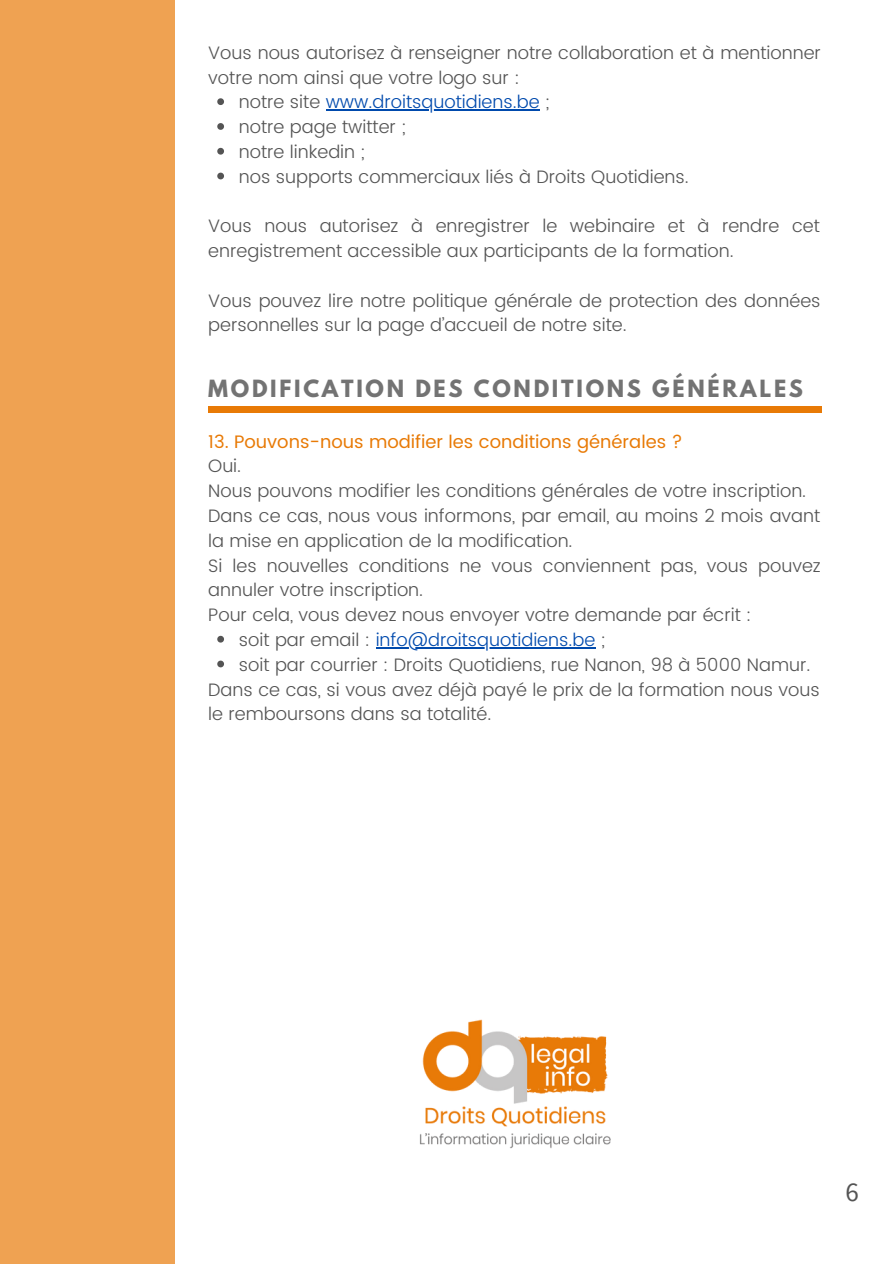
<style>
.page{position:relative;width:894px;height:1264px;background:#fff}
.page>*{position:absolute;margin:0;border:0;box-sizing:border-box;transform-origin:0 0}
.t1{font:27px "Source Sans Pro";color:#545454}
.t2{font:700 21px "League Spartan";letter-spacing:.13em;color:#737373}
.t3{font:300 18px/24.8px "Poppins";color:#545454}
.t4{font:300 18px "Poppins";color:#004aad}
.t5{font:18px "Poppins";color:#e87a06}
.s1{color:#545454}
</style>
<div class="page">
<div style="left:0;top:0;width:175px;height:1263px;background:#efa252"></div>
<div style="left:208px;top:406px;width:613px;height:7px;background:#e87a06"></div>
<svg style="left:217px;top:636px;width:7px;height:6px"></svg>
<hr style="left:375px;top:647px;width:220px;height:1px;background:#004aad">
<svg style="left:217px;top:660px;width:7px;height:7px"></svg>
<svg style="left:217px;top:98px;width:7px;height:7px"></svg>
<hr style="left:325px;top:110px;width:214px;height:1px;background:#004aad">
<svg style="left:217px;top:123px;width:7px;height:7px"></svg>
<svg style="left:217px;top:148px;width:7px;height:7px"></svg>
<svg style="left:217px;top:173px;width:7px;height:6px"></svg>
<img style="left:420px;top:1019px;width:191px;height:130px">
<p class="t3" style="left:208px;top:40px;width:614px">Vous nous autorisez à renseigner notre collaboration et à mentionner votre nom ainsi que votre logo sur :</p>
<p class="t4" style="left:239px;top:92px;width:312px"><span class="s1">notre site</span> www.droitsquotidiens.be <span class="s1">;</span></p>
<p class="t3" style="left:239px;top:115px;width:168px">notre page twitter ;</p>
<p class="t3" style="left:239px;top:139px;width:128px">notre linkedin ;</p>
<p class="t3" style="left:239px;top:164px;width:451px">nos supports commerciaux liés à Droits Quotidiens.</p>
<p class="t3" style="left:208px;top:214px;width:613px">Vous nous autorisez à enregistrer le webinaire et à rendre cet enregistrement accessible aux participants de la formation.</p>
<p class="t3" style="left:208px;top:288px;width:613px">Vous pouvez lire notre politique générale de protection des données personnelles sur la page d’accueil de notre site.</p>
<p class="t2" style="left:208px;top:377px;width:596px">MODIFICATION DES CONDITIONS GÉNÉRALES</p>
<p class="t5" style="left:208px;top:431px;width:476px">13. Pouvons-nous modifier les conditions générales ?</p>
<p class="t3" style="left:208px;top:454px;width:34px">Oui.</p>
<p class="t3" style="left:208px;top:478px;width:599px">Nous pouvons modifier les conditions générales de votre inscription.</p>
<p class="t3" style="left:208px;top:503px;width:613px">Dans ce cas, nous vous informons, par email, au moins 2 mois avant la mise en application de la modification.</p>
<p class="t3" style="left:208px;top:553px;width:614px">Si les nouvelles conditions ne vous conviennent pas, vous pouvez annuler votre inscription.</p>
<p class="t3" style="left:208px;top:602px;width:544px">Pour cela, vous devez nous envoyer votre demande par écrit :</p>
<p class="t4" style="left:239px;top:629px;width:368px"><span class="s1">soit par email :</span> info@droitsquotidiens.be <span class="s1">;</span></p>
<p class="t3" style="left:239px;top:652px;width:573px">soit par courrier : Droits Quotidiens, rue Nanon, 98 à 5000 Namur.</p>
<p class="t3" style="left:208px;top:677px;width:613px">Dans ce cas, si vous avez déjà payé le prix de la formation nous vous le remboursons dans sa totalité.</p>
<p class="t1" style="left:845px;top:1173px;width:15px">6</p>
</div>
